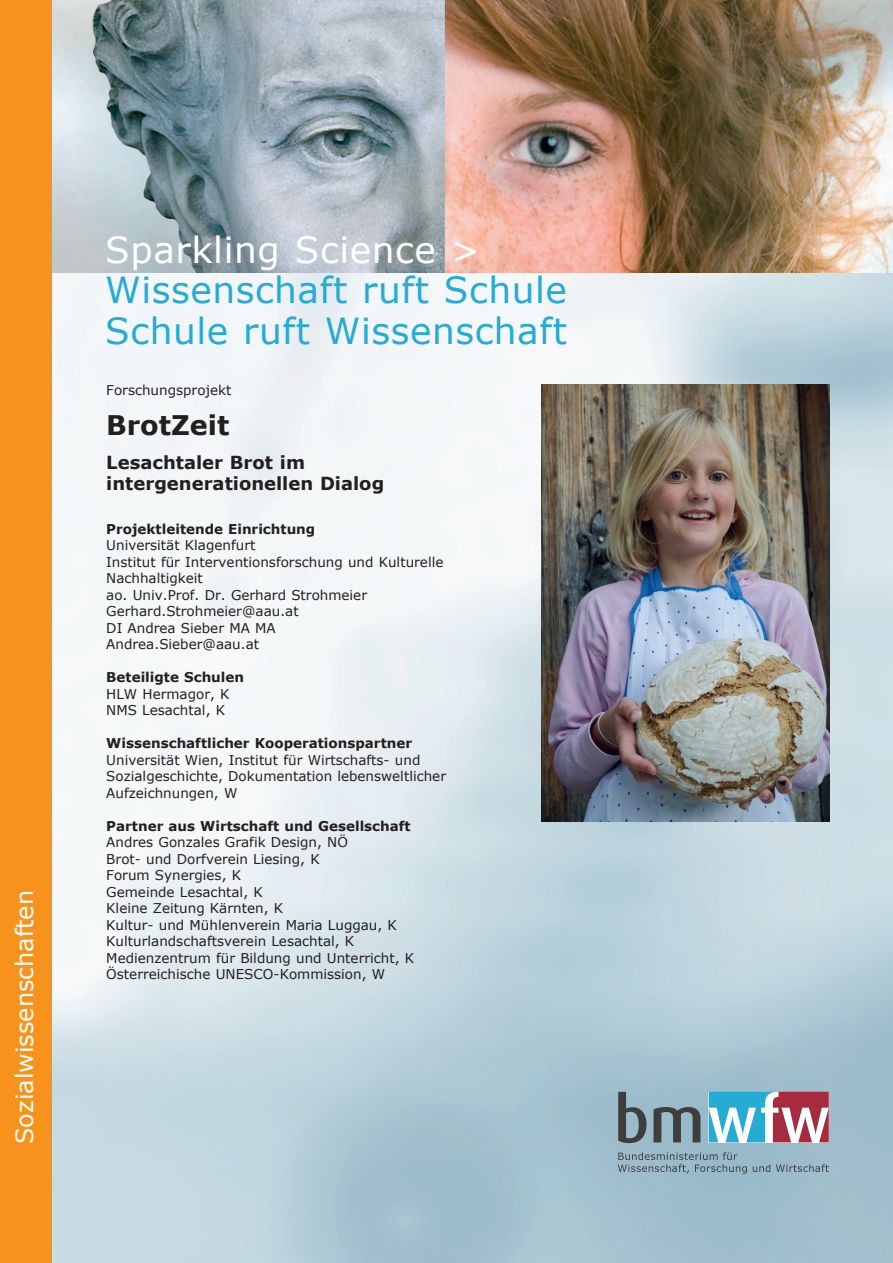
<style>
.page{position:relative;width:893px;height:1263px;background:#fff}
.page>*{position:absolute;margin:0;border:0;box-sizing:border-box;transform-origin:0 0}
.t1{font:36px/40.5px "Verdana";letter-spacing:.015em;color:#26abd5}
.t2{font:36px "Verdana";letter-spacing:.015em;color:#fff}
.t3{font:700 27px "Verdana";color:#231f20}
.t4{font:24px "Verdana";color:#fff}
.t5{font:700 18px/21px "Verdana";color:#231f20}
.t6{font:13.5px/16.5px "Verdana";color:#231f20}
.t7{font:700 13.5px "Verdana";color:#231f20}
</style>
<div class="page">
<img style="left:51px;top:273px;width:842px;height:990px">
<svg style="left:618px;top:1092px;width:28px;height:51px"></svg>
<svg style="left:653px;top:1107px;width:47px;height:35px;background:#67777e"></svg>
<svg style="left:709px;top:1092px;width:120px;height:50px"></svg>
<svg style="left:618px;top:1152px;width:129px;height:22px;background:#8aa4b0"></svg>
<svg style="left:753px;top:1164px;width:17px;height:8px"></svg>
<svg style="left:776px;top:1164px;width:53px;height:8px"></svg>
<img style="left:51px;top:0;width:842px;height:273px">
<div style="left:0;top:0;width:51px;height:1263px;background:#f7931d"></div>
<img style="left:541px;top:385px;width:288px;height:436px">
<h3 class="t4" style="left:8px;top:1144px;width:255px;rotate:-90deg">Sozialwissenschaften</h3>
<h1 class="t2" style="left:105px;top:225px;width:377px">Sparkling Science &gt;</h1>
<h1 class="t1" style="left:105px;top:269px;width:463px">Wissenschaft ruft Schule<br>Schule ruft Wissenschaft</h1>
<p class="t6" style="left:106px;top:382px;width:127px">Forschungsprojekt</p>
<h2 class="t3" style="left:106px;top:406px;width:125px">BrotZeit</h2>
<h3 class="t5" style="left:106px;top:451px;width:279px">Lesachtaler Brot im intergenerationellen Dialog</h3>
<p class="t7" style="left:106px;top:519px;width:211px">Projektleitende Einrichtung</p>
<p class="t6" style="left:106px;top:537px;width:339px">Universität Klagenfurt<br>Institut für Interventionsforschung und Kulturelle<br>Nachhaltigkeit<br>ao. Univ.Prof. Dr. Gerhard Strohmeier<br>Gerhard.Strohmeier@aau.at<br>DI Andrea Sieber MA MA<br>Andrea.Sieber@aau.at</p>
<p class="t7" style="left:106px;top:668px;width:139px">Beteiligte Schulen</p>
<p class="t6" style="left:106px;top:685px;width:125px">HLW Hermagor, K<br>NMS Lesachtal, K</p>
<p class="t7" style="left:106px;top:734px;width:307px">Wissenschaftlicher Kooperationspartner</p>
<p class="t6" style="left:106px;top:751px;width:341px">Universität Wien, Institut für Wirtschafts- und<br>Sozialgeschichte, Dokumentation lebensweltlicher<br>Aufzeichnungen, W</p>
<p class="t7" style="left:106px;top:816px;width:306px">Partner aus Wirtschaft und Gesellschaft</p>
<p class="t6" style="left:106px;top:834px;width:309px">Andres Gonzales Grafik Design, NÖ<br>Brot- und Dorfverein Liesing, K<br>Forum Synergies, K<br>Gemeinde Lesachtal, K<br>Kleine Zeitung Kärnten, K<br>Kultur- und Mühlenverein Maria Luggau, K Kulturlandschaftsverein Lesachtal, K Medienzentrum für Bildung und Unterricht, K Österreichische UNESCO-Kommission, W</p>
</div>
